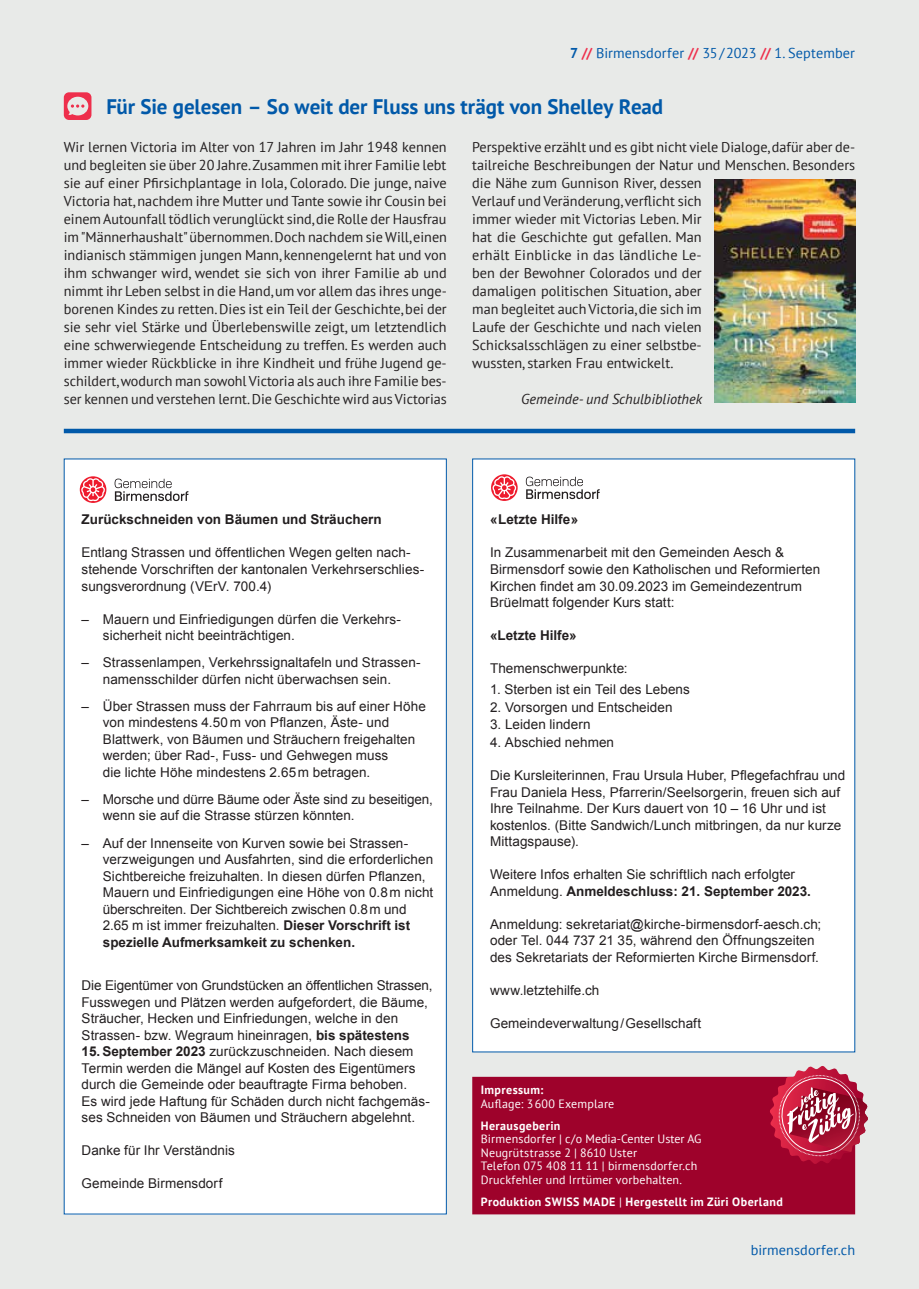
<style>
.page{position:relative;width:919px;height:1289px;background:#fff}
.page>*{position:absolute;margin:0;border:0;box-sizing:border-box;transform-origin:0 0}
.t1{font:700 21px "PT Sans";letter-spacing:-.005em;color:#0159a9}
.t2{font:14.25px/18px "PT Sans";color:#231f20;text-align:justify}
.t3{font:14.25px "PT Sans";letter-spacing:.005em;color:#0159a9}
.t4{font:italic 14.25px "PT Sans";color:#231f20}
.t5{font:13.5px/16.5px "Arial";letter-spacing:.005em;color:#231f20}
.t6{font:700 13.5px "Arial";color:#231f20}
.t7{font:12px/13.5px "PT Sans";letter-spacing:.015em;color:#fff}
.t8{font:700 12px "PT Sans";letter-spacing:.035em;color:#fff}
.s1{font-weight:700}
.s2{font-weight:700;color:#ee2f4c}
.s3{font-weight:400}
</style>
<div class="page">
<div style="left:0;top:0;width:918px;height:1288px;background:#e8eae8"></div>
<div style="left:472px;top:459px;width:382px;height:592px;background:#fff"></div>
<svg style="left:491px;top:474px;width:26px;height:27px"></svg>
<svg style="left:526px;top:476px;width:73px;height:23px"></svg>
<svg style="left:492px;top:476px;width:24px;height:23px"></svg>
<div style="left:64px;top:459px;width:382px;height:754px;background:#fff"></div>
<svg style="left:80px;top:476px;width:26px;height:27px"></svg>
<svg style="left:115px;top:478px;width:73px;height:23px"></svg>
<svg style="left:81px;top:478px;width:24px;height:23px"></svg>
<svg style="left:64px;top:92px;width:27px;height:28px"></svg>
<img style="left:714px;top:180px;width:141px;height:223px">
<hr style="left:64px;top:429px;width:791px;height:4px;background:#0159a9">
<div style="left:472px;top:1076px;width:383px;height:138px;background:#9e022b"></div>
<svg style="left:769px;top:1066px;width:99px;height:98px;background:#c24f68"></svg>
<p class="t3" style="left:570px;top:44px;width:286px"><span class="s1">7</span> <span class="s2">//</span> Birmensdorfer <span class="s2">//</span> 35/2023 <span class="s2">//</span> 1. September</p>
<h1 class="t1" style="left:106px;top:92px;width:558px">Für Sie gelesen – So weit der Fluss uns trägt von Shelley Read</h1>
<p class="t2" style="left:64px;top:137px;width:384px">Wir lernen Victoria im Alter von 17 Jahren im Jahr 1948 kennen und begleiten sie über 20 Jahre. Zusammen mit ihrer Familie lebt sie auf einer Pfirsichplantage in Iola, Colorado. Die junge, naive Victoria hat, nachdem ihre Mutter und Tante sowie ihr Cousin bei einem Autounfall tödlich verunglückt sind, die Rolle der Hausfrau im "Männerhaushalt" übernommen. Doch nachdem sie Will, einen indianisch stämmigen jungen Mann, kennengelernt hat und von ihm schwanger wird, wendet sie sich von ihrer Familie ab und nimmt ihr Leben selbst in die Hand, um vor allem das ihres unge&shy;borenen Kindes zu retten. Dies ist ein Teil der Geschichte, bei der sie sehr viel Stärke und Überlebenswille zeigt, um letztendlich eine schwerwiegende Entscheidung zu treffen. Es werden auch immer wieder Rückblicke in ihre Kindheit und frühe Jugend ge&shy;schildert, wodurch man sowohl Victoria als auch ihre Familie bes&shy;ser kennen und verstehen lernt. Die Geschichte wird aus Victorias</p>
<p class="t2" style="left:472px;top:137px;width:384px;text-align:left">Perspektive erzählt und es gibt nicht viele Dialoge, dafür aber de&shy;tailreiche Beschreibungen der Natur und Menschen. Besonders die Nähe zum Gunnison River, dessen<br>Verlauf und Veränderung, verflicht sich<br>immer wieder mit Victorias Leben. Mir<br>hat die Geschichte gut gefallen. Man<br>erhält Einblicke in das ländliche Le-<br>ben der Bewohner Colorados und der<br>damaligen politischen Situation, aber<br>man begleitet auch Victoria, die sich im<br>Laufe der Geschichte und nach vielen<br>Schicksalsschlägen zu einer selbstbe-<br>wussten, starken Frau entwickelt.</p>
<p class="t4" style="left:521px;top:390px;width:182px">Gemeinde- und Schulbibliothek</p>
<p class="t6" style="left:82px;top:511px;width:302px">Zurückschneiden von Bäumen und Sträuchern</p>
<p class="t5" style="left:82px;top:544px;width:344px">Entlang Strassen und öffentlichen Wegen gelten nach&shy;stehende Vorschriften der kantonalen Verkehrserschlies&shy;sungsverordnung (VErV. 700.4)</p>
<p class="t5" style="left:103px;top:610px;width:299px;text-indent:-21px">– Mauern und Einfriedigungen dürfen die Verkehrs&shy;sicherheit nicht beeinträchtigen.</p>
<p class="t5" style="left:82px;top:654px;width:340px;text-align:center">– Strassenlampen, Verkehrssignaltafeln und Strassen&shy;namensschilder dürfen nicht überwachsen sein.</p>
<p class="t5" style="left:103px;top:698px;width:324px;text-indent:-21px">– Über Strassen muss der Fahrraum bis auf einer Höhe von mindestens 4.50m von Pflanzen, Äste- und Blattwerk, von Bäumen und Sträuchern freigehalten werden; über Rad-, Fuss- und Gehwegen muss<br>die lichte Höhe mindestens 2.65m betragen.</p>
<p class="t5" style="left:103px;top:791px;width:331px;text-indent:-21px">– Morsche und dürre Bäume oder Äste sind zu beseitigen, wenn sie auf die Strasse stürzen könnten.</p>
<p class="t5" style="left:103px;top:834px;width:332px;text-indent:-21px">– Auf der Innenseite von Kurven sowie bei Strassen&shy;verzweigungen und Ausfahrten, sind die erforderlichen Sichtbereiche freizuhalten. In diesen dürfen Pflanzen, Mauern und Einfriedigungen eine Höhe von 0.8m nicht überschreiten. Der Sichtbereich zwischen 0.8m und 2.65 m ist immer freizuhalten. <span class="s1">Dieser Vorschrift ist spezielle Aufmerksamkeit zu schenken.</span></p>
<p class="t5" style="left:82px;top:977px;width:352px">Die Eigentümer von Grundstücken an öffentlichen Strassen, Fusswegen und Plätzen werden aufgefordert, die Bäume, Sträucher, Hecken und Einfriedungen, welche in den Strassen- bzw. Wegraum hineinragen, <span class="s1">bis spätestens</span></p>
<p class="t5" style="left:82px;top:1043px;width:350px"><span class="s1">15. September 2023</span> zurückzuschneiden. Nach diesem Termin werden die Mängel auf Kosten des Eigentümers durch die Gemeinde oder beauftragte Firma behoben.<br>Es wird jede Haftung für Schäden durch nicht fachgemäs&shy;ses Schneiden von Bäumen und Sträuchern abgelehnt.</p>
<p class="t5" style="left:82px;top:1142px;width:155px">Danke für Ihr Verständnis</p>
<p class="t5" style="left:82px;top:1175px;width:142px">Gemeinde Birmensdorf</p>
<p class="t6" style="left:490px;top:511px;width:90px">«Letzte Hilfe»</p>
<p class="t5" style="left:490px;top:544px;width:332px">In Zusammenarbeit mit den Gemeinden Aesch &amp; Birmensdorf sowie den Katholischen und Reformierten Kirchen findet am 30.09.2023 im Gemeindezentrum Brüelmatt folgender Kurs statt:</p>
<p class="t6" style="left:490px;top:626px;width:88px">«Letzte Hilfe»</p>
<p class="t5" style="left:490px;top:660px;width:139px">Themenschwerpunkte:</p>
<p class="t5" style="left:490px;top:681px;width:201px">1. Sterben ist ein Teil des Lebens</p>
<p class="t5" style="left:490px;top:698px;width:184px">2. Vorsorgen und Entscheiden</p>
<p class="t5" style="left:490px;top:716px;width:102px">3. Leiden lindern</p>
<p class="t5" style="left:490px;top:734px;width:126px">4. Abschied nehmen</p>
<p class="t5" style="left:490px;top:767px;width:357px">Die Kursleiterinnen, Frau Ursula Huber, Pflegefachfrau und Frau Daniela Hess, Pfarrerin/Seelsorgerin, freuen sich auf Ihre Teilnahme. Der Kurs dauert von 10 – 16 Uhr und ist kostenlos. (Bitte Sandwich/Lunch mitbringen, da nur kurze Mittagspause).</p>
<p class="t5" style="left:490px;top:866px;width:322px">Weitere Infos erhalten Sie schriftlich nach erfolgter<br>Anmeldung. <span class="s1">Anmeldeschluss: 21. September 2023.</span></p>
<p class="t5" style="left:490px;top:915px;width:333px">Anmeldung: sekretariat@kirche-birmensdorf-aesch.ch; oder Tel. 044 737 21 35, während den Öffnungszeiten des Sekretariats der Reformierten Kirche Birmensdorf.</p>
<p class="t5" style="left:490px;top:981px;width:111px">www.letztehilfe.ch</p>
<p class="t5" style="left:490px;top:1014px;width:213px">Gemeindeverwaltung/Gesellschaft</p>
<p class="t8" style="left:480px;top:1082px;width:64px">Impressum:</p>
<p class="t7" style="left:480px;top:1096px;width:135px">Auflage: 3600 Exemplare</p>
<p class="t8" style="left:480px;top:1117px;width:81px">Herausgeberin</p>
<p class="t7" style="left:480px;top:1132px;width:222px">Birmensdorfer | c/o Media-Center Uster AG Neugrütstrasse 2 | 8610 Uster<br>Telefon 075 408 11 11 | birmensdorfer.ch Druckfehler und Irrtümer vorbehalten.</p>
<p class="t8" style="left:480px;top:1193px;width:303px">Produktion SWISS MADE <span class="s3">|</span> Hergestellt im Züri Oberland</p>
<p class="t3" style="left:750px;top:1240px;width:106px">birmensdorfer.ch</p>
</div>
